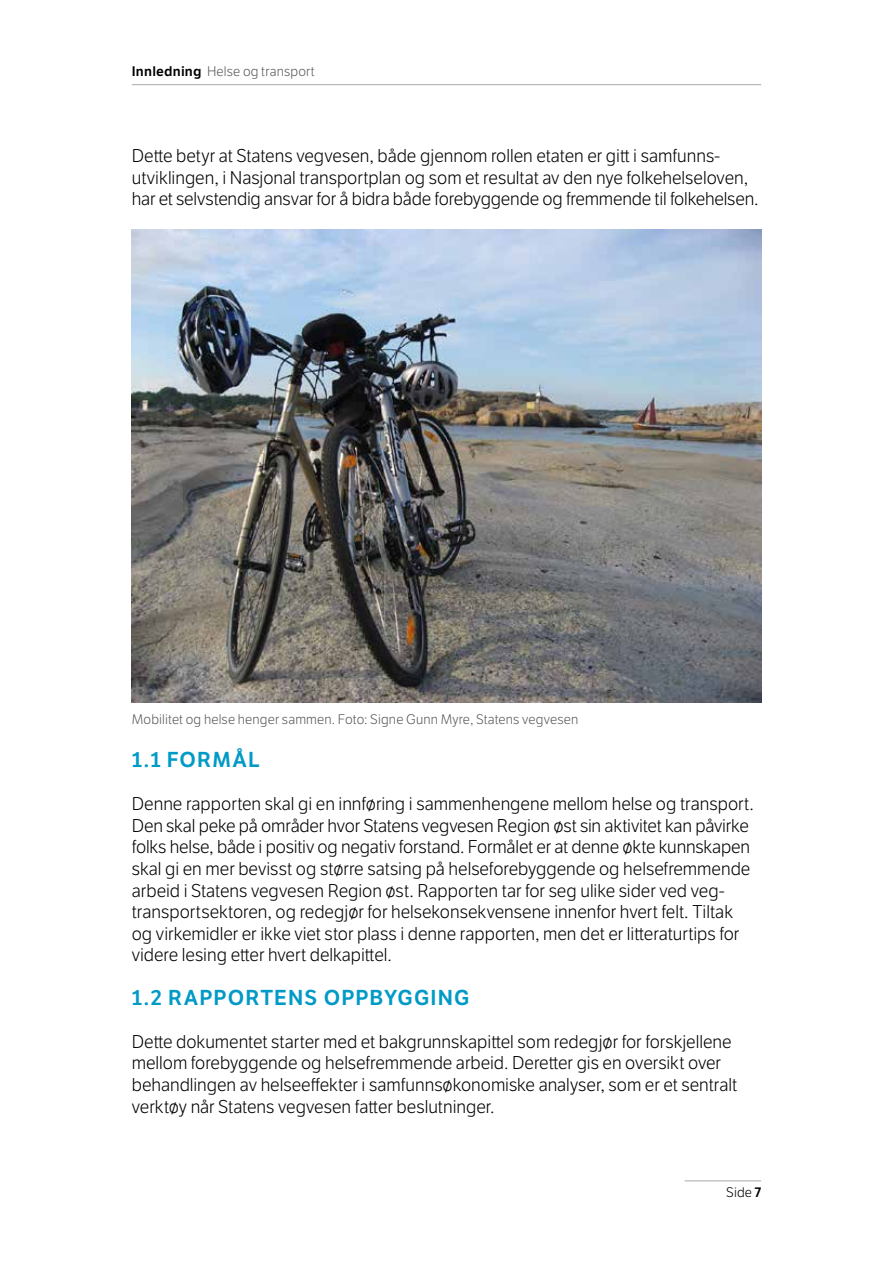
<style>
.page{position:relative;width:893px;height:1263px;background:#fff}
.page>*{position:absolute;margin:0;border:0;box-sizing:border-box;transform-origin:0 0}
.Overskrift_-_2{font:600 21px "LFT Etica";letter-spacing:.05em;color:#009ac6}
.Brødtekst_-_1{font:600 21px "LFT Etica";letter-spacing:.055em;color:#009ac6}
.Brødtekst_-_1-2{font:300 18px/21.6px "LFT Etica";color:#000}
.Brødtekst_-_1-3{font:300 13.5px "LFT Etica";letter-spacing:.015em;color:#58585b}
.t1{font:300 13.5px "LFT Etica";color:#000}
.s1{font-weight:600;color:#000}
.s2{font-weight:600}
</style>
<div class="page">
<hr style="left:132px;top:84px;width:629px;height:1px;background:#a7a9ac">
<hr style="left:685px;top:1180px;width:76px;height:1px;background:#a7a9ac">
<img style="left:132px;top:230px;width:629px;height:472px">
<p class="Brødtekst_-_1-3" style="left:132px;top:63px;width:184px"><span class="s1">Innledning</span> Helse og transport</p>
<p class="Brødtekst_-_1-2" style="left:132px;top:145px;width:628px">Dette betyr at Statens vegvesen, både gjennom rollen etaten er gitt i samfunns&shy;utviklingen, i Nasjonal transportplan og som et resultat av den nye folkehelseloven, har et selvstendig ansvar for å bidra både forebyggende og fremmende til folkehelsen.</p>
<p class="Brødtekst_-_1-3" style="left:132px;top:711px;width:448px">Mobilitet og helse henger sammen. Foto: Signe Gunn Myre, Statens vegvesen</p>
<p class="Brødtekst_-_1" style="left:132px;top:747px;width:129px">1.1 FORMÅL</p>
<p class="Brødtekst_-_1-2" style="left:132px;top:793px;width:623px">Denne rapporten skal gi en innføring i sammenhengene mellom helse og transport.<br>Den skal peke på områder hvor Statens vegvesen Region øst sin aktivitet kan påvirke folks helse, både i positiv og negativ forstand. Formålet er at denne økte kunnskapen skal gi en mer bevisst og større satsing på helseforebyggende og helsefremmende arbeid i Statens vegvesen Region øst. Rapporten tar for seg ulike sider ved veg&shy;transportsektoren, og redegjør for helsekonsekvensene innenfor hvert felt. Tiltak og virkemidler er ikke viet stor plass i denne rapporten, men det er litteraturtips for videre lesing etter hvert delkapittel.</p>
<h2 class="Overskrift_-_2" style="left:132px;top:984px;width:339px">1.2 RAPPORTENS OPPBYGGING</h2>
<p class="Brødtekst_-_1-2" style="left:132px;top:1031px;width:607px">Dette dokumentet starter med et bakgrunnskapittel som redegjør for forskjellene mellom forebyggende og helsefremmende arbeid. Deretter gis en oversikt over behandlingen av helseeffekter i samfunnsøkonomiske analyser, som er et sentralt verktøy når Statens vegvesen fatter beslutninger.</p>
<p class="t1" style="left:726px;top:1184px;width:36px">Side <span class="s2">7</span></p>
</div>
